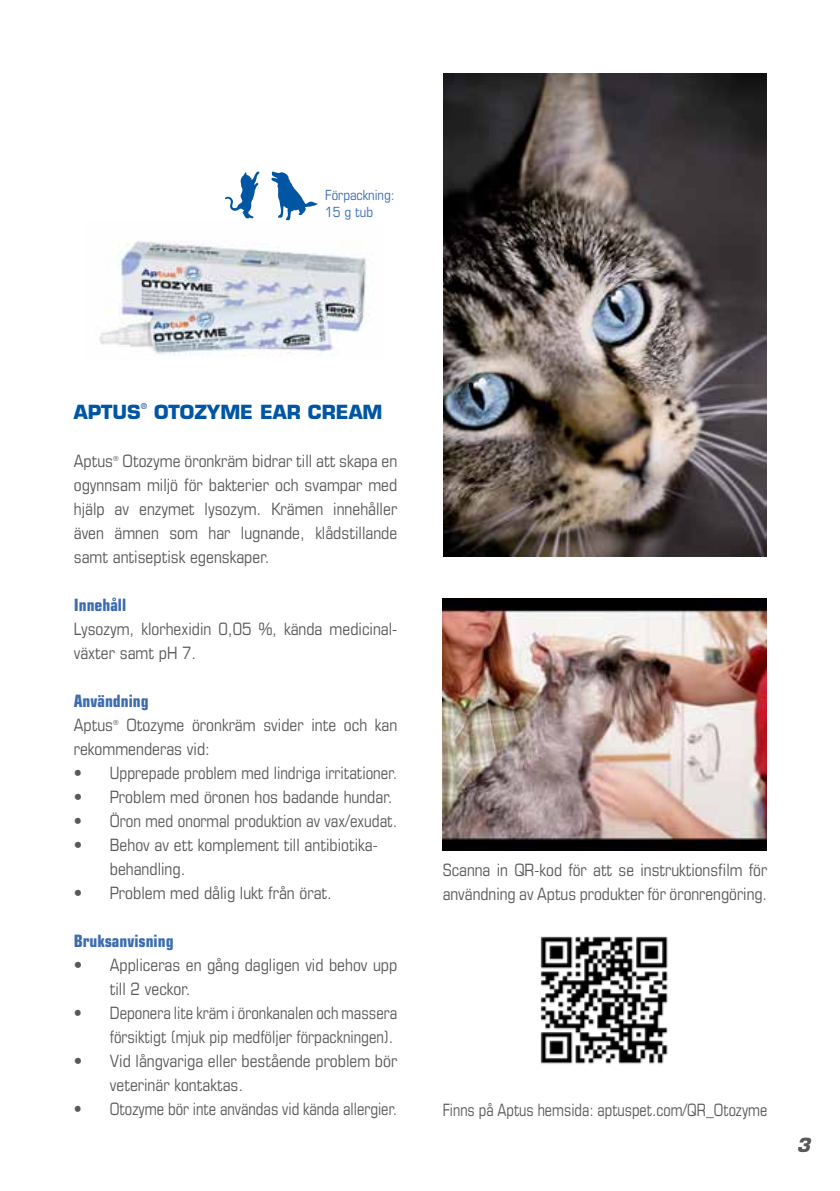
<style>
.page{position:relative;width:840px;height:1191px;background:#fff}
.page>*{position:absolute;margin:0;border:0;box-sizing:border-box;transform-origin:0 0}
.t1{font:700 19px "Eurostile LT Std";color:#0056a3}
.t2{font:italic 700 19px "Eurostile LT Std";color:#58595b}
.t3{font:condensed 17px/24px "Eurostile LT Std";color:#58595b}
.t4{font:condensed 17px/24px "Eurostile LT Std";color:#58595b;text-align:right;scale:.95 1}
.t5{font:condensed 17px "Eurostile LT Std";color:#58595b;scale:.96 1}
.t6{font:condensed 17px "Eurostile LT Std";color:#58595b;scale:.92 1}
.t7{font:condensed 17px "Eurostile LT Std";color:#58595b;scale:.94 1}
.t8{font:700 condensed 17px "Eurostile LT Std";color:#3c6cb0}
.t9{font:condensed 14px/16.8px "Eurostile LT Std";color:#3c6cb0}
.t10{font:700 8px "Eurostile LT Std";color:#3c6cb0}
.t11{font:condensed 7px "Eurostile LT Std";color:#58595b}
</style>
<div class="page">
<img style="left:99px;top:220px;width:268px;height:136px">
<svg style="left:271px;top:171px;width:47px;height:49px"></svg>
<svg style="left:225px;top:171px;width:34px;height:48px"></svg>
<img style="left:443px;top:74px;width:323px;height:482px">
<img style="left:442px;top:598px;width:324px;height:253px">
<img style="left:540px;top:936px;width:128px;height:128px">
<p class="t9" style="left:325px;top:186px;width:71px">Förpackning:<br>15 g tub</p>
<p class="t1" style="left:74px;top:400px;width:68px">APTUS</p>
<p class="t10" style="left:141px;top:401px;width:8px">®</p>
<p class="t1" style="left:154px;top:400px;width:230px">OTOZYME EAR CREAM</p>
<p class="t3" style="left:74px;top:449px;width:41px">Aptus</p>
<p class="t11" style="left:113px;top:454px;width:7px">®</p>
<p class="t3" style="left:74px;top:449px;width:325px;text-align:justify;text-indent:49px">Otozyme öronkräm bidrar till att skapa en ogynnsam miljö för bakterier och svampar med hjälp av enzymet lysozym. Krämen innehåller även ämnen som har lugnande, klådstillande samt antiseptisk egenskaper.</p>
<p class="t8" style="left:74px;top:595px;width:54px">Innehåll</p>
<p class="t3" style="left:74px;top:617px;width:325px">Lysozym, klorhexidin 0,05 %, kända medicinal&shy;växter samt pH 7.</p>
<p class="t8" style="left:74px;top:691px;width:76px">Användning</p>
<p class="t3" style="left:74px;top:713px;width:41px">Aptus</p>
<p class="t11" style="left:113px;top:718px;width:7px">®</p>
<p class="t3" style="left:74px;top:713px;width:325px;text-indent:53px">Otozyme öronkräm svider inte och kan rekommenderas vid:</p>
<p class="t5" style="left:74px;top:763px;width:338px">• Upprepade problem med lindriga irritationer.</p>
<p class="t3" style="left:74px;top:785px;width:320px">• Problem med öronen hos badande hundar.</p>
<p class="t5" style="left:74px;top:811px;width:338px">• Öron med onormal produktion av vax/exudat.</p>
<p class="t3" style="left:110px;top:833px;width:269px;text-indent:-36px">• Behov av ett komplement till antibiotika&shy;behandling.</p>
<p class="t3" style="left:74px;top:881px;width:259px">• Problem med dålig lukt från örat.</p>
<p class="t8" style="left:74px;top:931px;width:101px">Bruksanvisning</p>
<p class="t3" style="left:110px;top:953px;width:289px;text-indent:-36px">• Appliceras en gång dagligen vid behov upp till 2 veckor.</p>
<p class="t4" style="left:74px;top:1001px;width:342px">• Deponera lite kräm i öronkanalen och massera försiktigt (mjuk pip medföljer förpackningen).</p>
<p class="t3" style="left:110px;top:1049px;width:289px;text-indent:-36px">• Vid långvariga eller bestående problem bör veterinär kontaktas.</p>
<p class="t7" style="left:74px;top:1099px;width:345px">• Otozyme bör inte användas vid kända allergier.</p>
<p class="t3" style="left:442px;top:858px;width:326px">Scanna in QR-kod för att se instruktionsfilm för användning av Aptus produkter för öronrengöring.</p>
<p class="t6" style="left:442px;top:1100px;width:354px">Finns på Aptus hemsida: aptuspet.com/QR_Otozyme</p>
<p class="t2" style="left:796px;top:1133px;width:15px">3</p>
</div>
